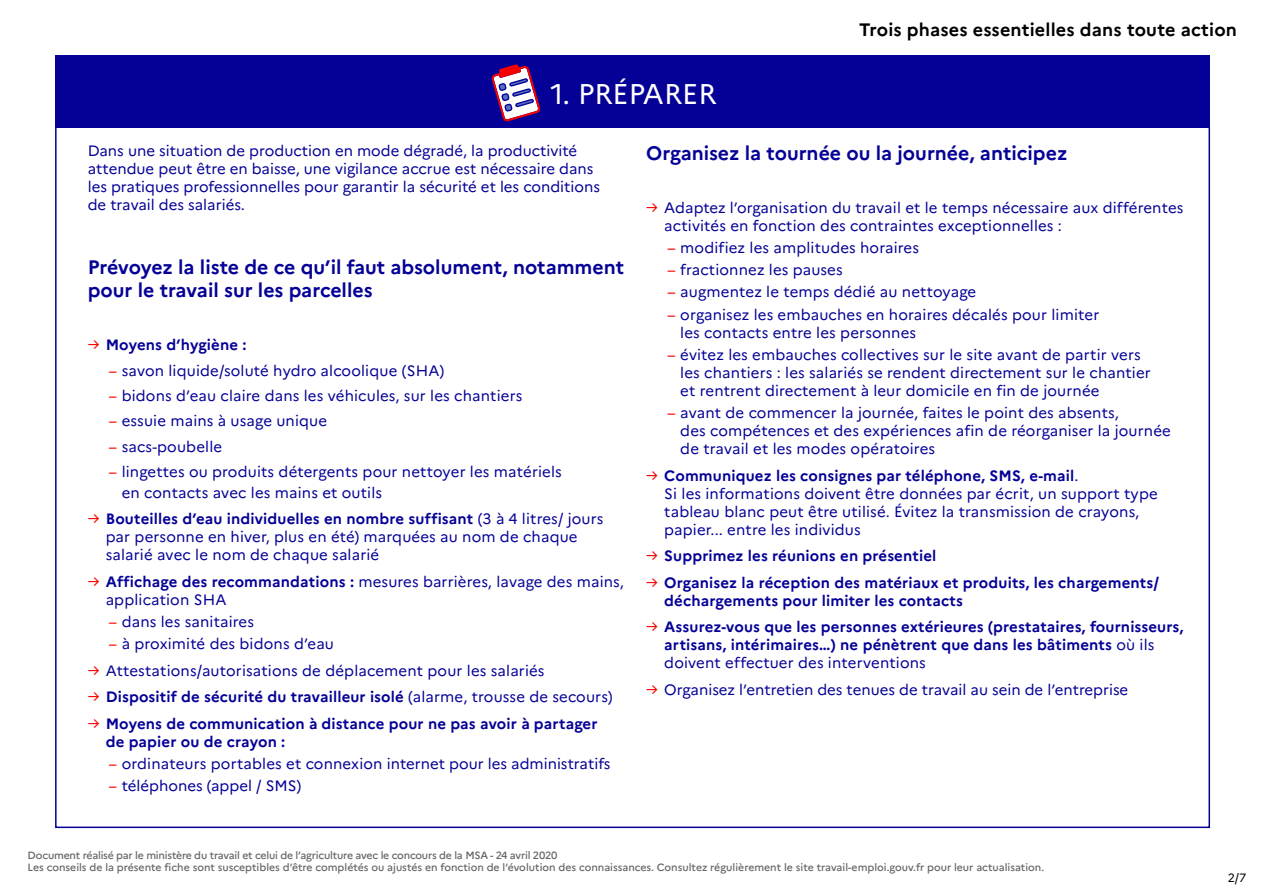
<style>
.page{position:relative;width:1263px;height:893px;background:#fff}
.page>*{position:absolute;margin:0;border:0;box-sizing:border-box;transform-origin:0 0}
.titre_1{font:28.5px "Marianne";color:#fff}
.texte_liste{font:700 19.5px/23.4px "Marianne";color:#050096}
.t1{font:700 18px "Marianne";letter-spacing:.01em;color:#000}
.texte_liste-2{font:15px/18px "Marianne";letter-spacing:.005em;color:#050096}
.texte_sous_liste{font:15px/18px "Marianne";letter-spacing:.01em;color:#050096}
.texte_liste-3{font:700 15px/18px "Marianne";letter-spacing:.01em;color:#050096}
.t2{font:12px "Marianne";color:#000}
.légendes{font:500 10.5px "Marianne";letter-spacing:-.005em;color:#656563}
.s1{font-weight:400;color:#f70000}
.s2{color:#f70000}
.s3{font-weight:700}
.s4{font-weight:400}
</style>
<div class="page">
<div style="left:55px;top:55px;width:1155px;height:72px;background:#050096"></div>
<svg style="left:491px;top:64px;width:50px;height:58px"></svg>
<p class="titre_1" style="left:551px;top:76px;width:167px">1. PRÉPARER</p>
<p class="t1" style="left:859px;top:18px;width:379px">Trois phases essentielles dans toute action</p>
<p class="texte_liste-2" style="left:88px;top:142px;width:514px">Dans une situation de production en mode dégradé, la productivité attendue peut être en baisse, une vigilance accrue est nécessaire dans les pratiques professionnelles pour garantir la sécurité et les conditions de travail des salariés.</p>
<p class="texte_liste" style="left:88px;top:255px;width:538px">Prévoyez la liste de ce qu’il faut absolument, notamment pour le travail sur les parcelles</p>
<p class="texte_liste-3" style="left:88px;top:336px;width:160px"><span class="s1">→</span> Moyens d’hygiène :</p>
<p class="texte_sous_liste" style="left:109px;top:361px;width:337px"><span class="s2">–</span> savon liquide/soluté hydro alcoolique (SHA)</p>
<p class="texte_sous_liste" style="left:109px;top:387px;width:415px"><span class="s2">–</span> bidons d’eau claire dans les véhicules, sur les chantiers</p>
<p class="texte_sous_liste" style="left:109px;top:412px;width:220px"><span class="s2">–</span> essuie mains à usage unique</p>
<p class="texte_sous_liste" style="left:109px;top:437px;width:115px"><span class="s2">–</span> sacs-poubelle</p>
<p class="texte_sous_liste" style="left:122px;top:461px;width:442px;line-height:21px;text-indent:-13px"><span class="s2">–</span> lingettes ou produits détergents pour nettoyer les matériels en contacts avec les mains et outils</p>
<p class="texte_liste-2" style="left:106px;top:510px;width:499px;text-indent:-18px"><span class="s2">→</span> <span class="s3">Bouteilles d’eau individuelles en nombre suffisant</span> (3 à 4 litres/ jours par personne en hiver, plus en été) marquées au nom de chaque salarié avec le nom de chaque salarié</p>
<p class="texte_liste-2" style="left:106px;top:572px;width:520px;text-indent:-18px"><span class="s2">→</span> <span class="s3">Affichage des recommandations :</span> mesures barrières, lavage des mains, application SHA</p>
<p class="texte_sous_liste" style="left:109px;top:613px;width:147px"><span class="s2">–</span> dans les sanitaires</p>
<p class="texte_sous_liste" style="left:109px;top:635px;width:227px"><span class="s2">–</span> à proximité des bidons d’eau</p>
<p class="texte_liste-2" style="left:88px;top:661px;width:458px"><span class="s2">→</span> Attestations/autorisations de déplacement pour les salariés</p>
<p class="texte_liste-3" style="left:88px;top:688px;width:526px"><span class="s1">→</span> Dispositif de sécurité du travailleur isolé <span class="s4">(alarme, trousse de secours)</span></p>
<p class="texte_liste-3" style="left:106px;top:714px;width:493px;text-indent:-18px"><span class="s1">→</span> Moyens de communication à distance pour ne pas avoir à partager de papier ou de crayon :</p>
<p class="texte_sous_liste" style="left:109px;top:755px;width:503px"><span class="s2">–</span> ordinateurs portables et connexion internet pour les administratifs</p>
<p class="texte_sous_liste" style="left:109px;top:777px;width:194px"><span class="s2">–</span> téléphones (appel / SMS)</p>
<p class="texte_liste" style="left:646px;top:141px;width:423px">Organisez la tournée ou la journée, anticipez</p>
<p class="texte_liste-2" style="left:664px;top:198px;width:521px;text-indent:-18px"><span class="s2">→</span> Adaptez l’organisation du travail et le temps nécessaire aux différentes activités en fonction des contraintes exceptionnelles :</p>
<p class="texte_sous_liste" style="left:667px;top:239px;width:253px"><span class="s2">–</span> modifiez les amplitudes horaires</p>
<p class="texte_sous_liste" style="left:667px;top:261px;width:177px"><span class="s2">–</span> fractionnez les pauses</p>
<p class="texte_sous_liste" style="left:667px;top:283px;width:310px"><span class="s2">–</span> augmentez le temps dédié au nettoyage</p>
<p class="texte_sous_liste" style="left:680px;top:305px;width:420px;text-indent:-13px"><span class="s2">–</span> organisez les embauches en horaires décalés pour limiter les contacts entre les personnes</p>
<p class="texte_sous_liste" style="left:680px;top:346px;width:472px;text-indent:-13px"><span class="s2">–</span> évitez les embauches collectives sur le site avant de partir vers les chantiers : les salariés se rendent directement sur le chantier et rentrent directement à leur domicile en fin de journée</p>
<p class="texte_sous_liste" style="left:680px;top:404px;width:492px;text-indent:-13px"><span class="s2">–</span> avant de commencer la journée, faites le point des absents,<br>des compétences et des expériences afin de réorganiser la journée de travail et les modes opératoires</p>
<p class="texte_liste-2" style="left:664px;top:466px;width:495px;text-indent:-18px"><span class="s2">→</span> <span class="s3">Communiquez les consignes par téléphone, SMS, e-mail</span>.<br>Si les informations doivent être données par écrit, un support type tableau blanc peut être utilisé. Évitez la transmission de crayons, papier... entre les individus</p>
<p class="texte_liste-3" style="left:646px;top:547px;width:292px"><span class="s1">→</span> Supprimez les réunions en présentiel</p>
<p class="texte_liste-3" style="left:664px;top:573px;width:496px;text-indent:-18px"><span class="s1">→</span> Organisez la réception des matériaux et produits, les chargements/ déchargements pour limiter les contacts</p>
<p class="texte_liste-3" style="left:664px;top:618px;width:521px;text-indent:-18px"><span class="s1">→</span> Assurez-vous que les personnes extérieures (prestataires, fournisseurs, artisans, intérimaires…) ne pénètrent que dans les bâtiments <span class="s4">où ils doivent effectuer des interventions</span></p>
<p class="texte_liste-2" style="left:646px;top:680px;width:484px"><span class="s2">→</span> Organisez l’entretien des tenues de travail au sein de l’entreprise</p>
<p class="légendes" style="left:28px;top:848px;width:531px">Document réalisé par le ministère du travail et celui de l’agriculture avec le concours de la MSA - 24 avril 2020</p>
<p class="légendes" style="left:28px;top:861px;width:1018px">Les conseils de la présente fiche sont susceptibles d’être complétés ou ajustés en fonction de l’évolution des connaissances. Consultez régulièrement le site travail-emploi.gouv.fr pour leur actualisation.</p>
<p class="t2" style="left:1228px;top:870px;width:20px">2/7</p>
</div>
